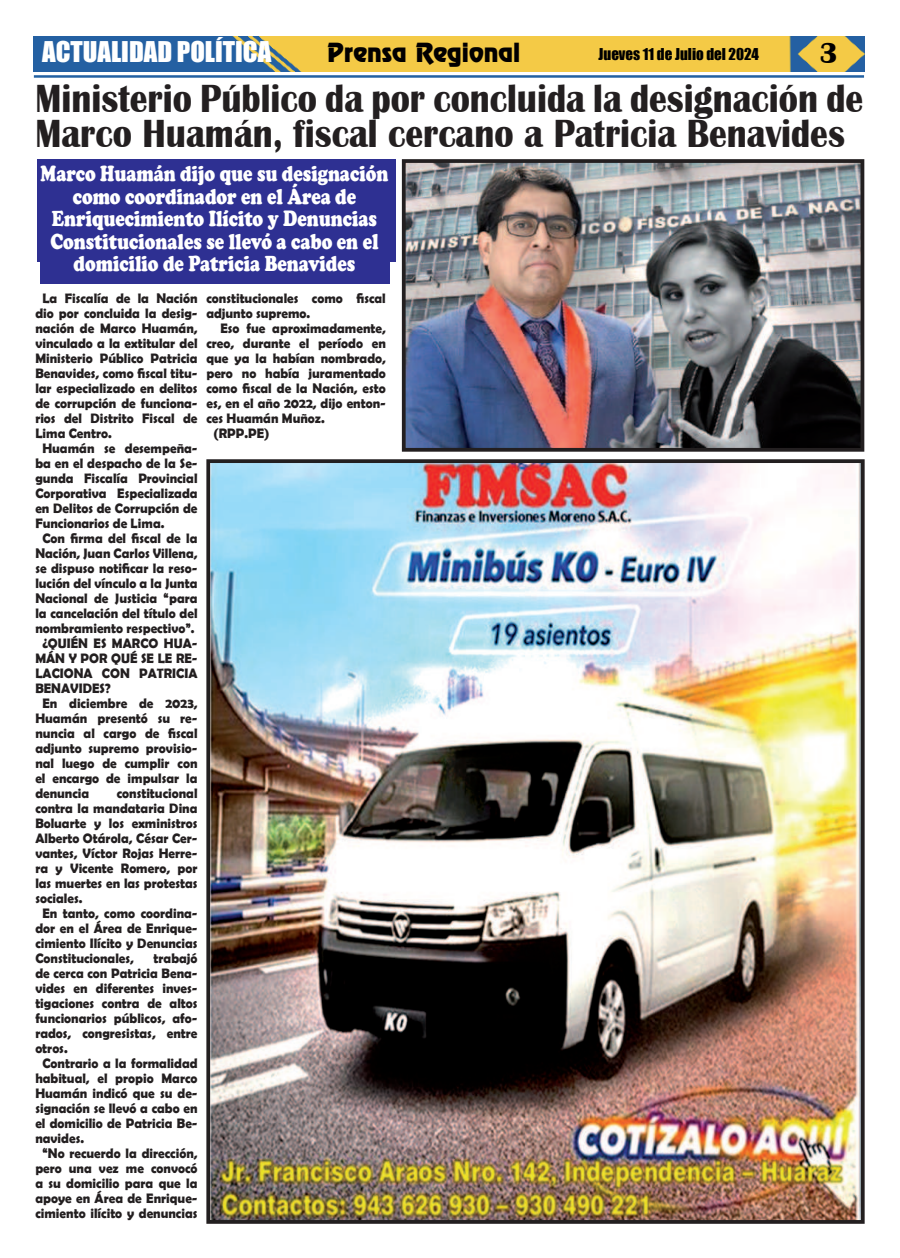
<style>
.page{position:relative;width:900px;height:1258px;background:#fff}
.page>*{position:absolute;margin:0;border:0;box-sizing:border-box;transform-origin:0 0}
.t1{font:700 40.38px/35px "Britannic";color:#231f20;scale:.88 1}
.t2{font:700 30px "Britannic";color:#020000}
.t3{font:26.25px "Impact";color:#fff}
.t4{font:23.75px "Renfrew Normal";color:#020000}
.t5{font:900 22.5px/22.5px "Cooper";color:#fff;text-align:center;scale:.79 1}
.t6{font:15px "Impact";color:#000}
.t7{font:700 13.75px/15px "Berlin Sans FB Demi";color:#231f20;scale:.96 1}
</style>
<div class="page">
<hr style="left:34px;top:75px;width:830px;height:3px;background:#2361a2">
<img style="left:34px;top:36px;width:830px;height:36px">
<img style="left:211px;top:464px;width:649px;height:755px">
<div style="left:206px;top:459px;width:659px;height:765px;border:4px solid #231f20"></div>
<img style="left:407px;top:164px;width:452px;height:283px">
<div style="left:402px;top:159px;width:462px;height:293px;border:4px solid #231f20"></div>
<div style="left:37px;top:159px;width:359px;height:103px;background:#2e3092"></div>
<div style="left:40px;top:166px;width:349px;height:117px;background:#2e3092"></div>
<h3 class="t3" style="left:42px;top:40px;width:231px">ACTUALIDAD POLÍTICA</h3>
<h3 class="t4" style="left:327px;top:42px;width:194px">Prensa Regional</h3>
<p class="t6" style="left:599px;top:47px;width:162px">Jueves 11 de Julio del 2024</p>
<h2 class="t2" style="left:820px;top:38px;width:20px">3</h2>
<h1 class="t1" style="left:35px;top:81px;width:942px">Ministerio Público da por concluida la designación de<br>Marco Huamán, fiscal cercano a Patricia Benavides</h1>
<h3 class="t5" style="left:41px;top:162px;width:442px">Marco Huamán dijo que su designación como coordinador en el Área de Enriquecimiento Ilícito y Denuncias Constitucionales se llevó a cabo en el domicilio de Patricia Benavides</h3>
<p class="t7" style="left:42px;top:291px;width:163px">La Fiscalía de la Nación</p>
<p class="t7" style="left:35px;top:306px;width:170px">dio por concluida la desig-</p>
<p class="t7" style="left:35px;top:321px;width:170px">nación de Marco Huamán,</p>
<p class="t7" style="left:35px;top:336px;width:170px">vinculado a la extitular del</p>
<p class="t7" style="left:35px;top:351px;width:170px">Ministerio Público Patricia</p>
<p class="t7" style="left:35px;top:366px;width:170px">Benavides, como 昀椀scal titu-</p>
<p class="t7" style="left:35px;top:381px;width:170px">lar especializado en delitos</p>
<p class="t7" style="left:35px;top:396px;width:170px">de corrupción de funciona-</p>
<p class="t7" style="left:35px;top:411px;width:171px">rios del Distrito Fiscal de</p>
<p class="t7" style="left:35px;top:426px;width:81px">Lima Centro.</p>
<p class="t7" style="left:42px;top:441px;width:163px">Huamán se desempeña-</p>
<p class="t7" style="left:35px;top:456px;width:170px">ba en el despacho de la Se-</p>
<p class="t7" style="left:35px;top:471px;width:170px">gunda Fiscalía Provincial</p>
<p class="t7" style="left:35px;top:486px;width:170px">Corporativa Especializada</p>
<p class="t7" style="left:35px;top:501px;width:171px">en Delitos de Corrupción de</p>
<p class="t7" style="left:35px;top:516px;width:136px">Funcionarios de Lima.</p>
<p class="t7" style="left:42px;top:531px;width:163px">Con 昀椀rma del 昀椀scal de la</p>
<p class="t7" style="left:35px;top:546px;width:170px">Nación, Juan Carlos Villena,</p>
<p class="t7" style="left:35px;top:561px;width:170px">se dispuso noti昀椀car la reso-</p>
<p class="t7" style="left:35px;top:576px;width:170px">lución del vínculo a la Junta</p>
<p class="t7" style="left:35px;top:591px;width:170px">Nacional de Justicia “para</p>
<p class="t7" style="left:35px;top:606px;width:170px">la cancelación del título del</p>
<p class="t7" style="left:35px;top:621px;width:167px">nombramiento respectivo”.</p>
<p class="t7" style="left:42px;top:636px;width:163px">¿QUIÉN ES MARCO HUA-</p>
<p class="t7" style="left:35px;top:651px;width:170px">MÁN Y POR QUÉ SE LE RE-</p>
<p class="t7" style="left:35px;top:666px;width:170px">LACIONA CON PATRICIA</p>
<p class="t7" style="left:35px;top:681px;width:80px">BENAVIDES?</p>
<p class="t7" style="left:42px;top:696px;width:163px">En diciembre de 2023,</p>
<p class="t7" style="left:35px;top:711px;width:170px">Huamán presentó su re-</p>
<p class="t7" style="left:35px;top:726px;width:170px">nuncia al cargo de 昀椀scal</p>
<p class="t7" style="left:35px;top:741px;width:170px">adjunto supremo provisio-</p>
<p class="t7" style="left:35px;top:756px;width:170px">nal luego de cumplir con</p>
<p class="t7" style="left:35px;top:771px;width:170px">el encargo de impulsar la</p>
<p class="t7" style="left:35px;top:786px;width:58px">denuncia</p>
<p class="t7" style="left:117px;top:786px;width:86px">constitucional</p>
<p class="t7" style="left:35px;top:801px;width:170px">contra la mandataria Dina</p>
<p class="t7" style="left:35px;top:816px;width:170px">Boluarte y los exministros</p>
<p class="t7" style="left:35px;top:831px;width:171px">Alberto Otárola, César Cer-</p>
<p class="t7" style="left:35px;top:846px;width:170px">vantes, Víctor Rojas Herre-</p>
<p class="t7" style="left:35px;top:861px;width:170px">ra y Vicente Romero, por</p>
<p class="t7" style="left:35px;top:876px;width:170px">las muertes en las protestas</p>
<p class="t7" style="left:35px;top:891px;width:51px">sociales.</p>
<p class="t7" style="left:42px;top:906px;width:163px">En tanto, como coordina-</p>
<p class="t7" style="left:35px;top:921px;width:170px">dor en el Área de Enrique-</p>
<p class="t7" style="left:35px;top:936px;width:170px">cimiento Ilícito y Denuncias</p>
<p class="t7" style="left:35px;top:951px;width:104px">Constitucionales,</p>
<p class="t7" style="left:154px;top:951px;width:47px">trabajó</p>
<p class="t7" style="left:35px;top:966px;width:170px">de cerca con Patricia Bena-</p>
<p class="t7" style="left:35px;top:981px;width:170px">vides en diferentes inves-</p>
<p class="t7" style="left:35px;top:996px;width:171px">tigaciones contra de altos</p>
<p class="t7" style="left:35px;top:1011px;width:170px">funcionarios públicos, afo-</p>
<p class="t7" style="left:35px;top:1026px;width:170px">rados, congresistas, entre</p>
<p class="t7" style="left:35px;top:1041px;width:35px">otros.</p>
<p class="t7" style="left:42px;top:1056px;width:163px">Contrario a la formalidad</p>
<p class="t7" style="left:35px;top:1071px;width:170px">habitual, el propio Marco</p>
<p class="t7" style="left:35px;top:1086px;width:170px">Huamán indicó que su de-</p>
<p class="t7" style="left:35px;top:1101px;width:170px">signación se llevó a cabo en</p>
<p class="t7" style="left:35px;top:1116px;width:170px">el domicilio de Patricia Be-</p>
<p class="t7" style="left:35px;top:1131px;width:52px">navides.</p>
<p class="t7" style="left:42px;top:1146px;width:163px">“No recuerdo la dirección,</p>
<p class="t7" style="left:35px;top:1161px;width:170px">pero una vez me convocó</p>
<p class="t7" style="left:35px;top:1176px;width:170px">a su domicilio para que la</p>
<p class="t7" style="left:35px;top:1191px;width:170px">apoye en Área de Enrique-</p>
<p class="t7" style="left:35px;top:1206px;width:170px">cimiento ilícito y denuncias</p>
<p class="t7" style="left:206px;top:291px;width:188px">constitucionales como 昀椀scal adjunto supremo.</p>
<p class="t7" style="left:220px;top:321px;width:174px">Eso fue aproximadamente,</p>
<p class="t7" style="left:206px;top:336px;width:188px">creo, durante el período en</p>
<p class="t7" style="left:206px;top:351px;width:188px">que ya la habían nombrado,</p>
<p class="t7" style="left:206px;top:366px;width:188px">pero no había juramentado</p>
<p class="t7" style="left:206px;top:381px;width:188px">como 昀椀scal de la Nación, esto</p>
<p class="t7" style="left:206px;top:396px;width:188px">es, en el año 2022, dijo enton-</p>
<p class="t7" style="left:206px;top:411px;width:125px">ces Huamán Muñoz.</p>
<p class="t7" style="left:213px;top:426px;width:60px">(RPP.PE)</p>
</div>
